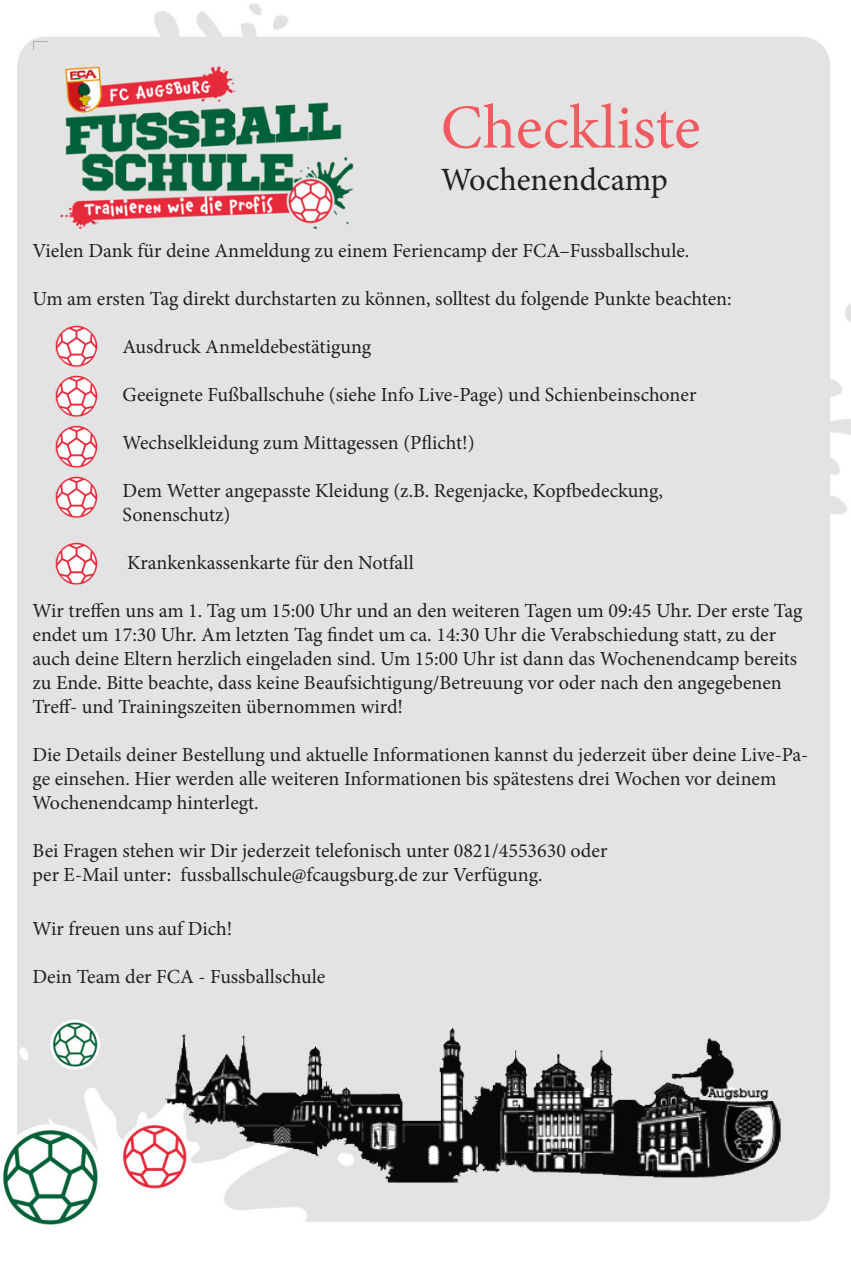
<style>
.page{position:relative;width:851px;height:1276px;background:#fff}
.page>*{position:absolute;margin:0;border:0;box-sizing:border-box;transform-origin:0 0}
.t1{font:62.5px "Minion Pro";letter-spacing:-.005em;color:#f05b61}
.t2{font:32.5px "Minion Pro";letter-spacing:-.005em;color:#231f20}
.t3{font:20px/24px "Minion Pro";color:#231f20}
</style>
<div class="page">
<img style="left:2px;top:3px;width:848px;height:1222px">
<div style="left:385px;top:56px;width:26px;height:220px;background:#e3e3e3"></div>
<div style="left:33px;top:50px;width:26px;height:221px;background:#e3e3e3"></div>
<div style="left:55px;top:242px;width:330px;height:30px;background:#e3e3e3"></div>
<div style="left:47px;top:38px;width:341px;height:29px;background:#e3e3e3"></div>
<img style="left:55px;top:375px;width:44px;height:44px">
<img style="left:55px;top:325px;width:44px;height:44px">
<img style="left:55px;top:425px;width:44px;height:44px">
<img style="left:55px;top:476px;width:44px;height:43px">
<img style="left:55px;top:542px;width:44px;height:44px">
<p class="t1" style="left:440px;top:86px;width:261px">Checkliste</p>
<p class="t2" style="left:440px;top:158px;width:228px">Wochenendcamp</p>
<p class="t3" style="left:32px;top:239px;width:658px">Vielen Dank für deine Anmeldung zu einem Feriencamp der FCA–Fussballschule.</p>
<p class="t3" style="left:32px;top:287px;width:700px">Um am ersten Tag direkt durchstarten zu können, solltest du folgende Punkte beachten:</p>
<p class="t3" style="left:122px;top:335px;width:250px">Ausdruck Anmeldebestätigung</p>
<p class="t3" style="left:122px;top:383px;width:575px">Geeignete Fußballschuhe (siehe Info Live-Page) und Schienbeinschoner</p>
<p class="t3" style="left:122px;top:431px;width:353px">Wechselkleidung zum Mittagessen (Pflicht!)</p>
<p class="t3" style="left:122px;top:479px;width:542px">Dem Wetter angepasste Kleidung (z.B. Regenjacke, Kopfbedeckung,<br>Sonenschutz)</p>
<p class="t3" style="left:127px;top:551px;width:288px">Krankenkassenkarte für den Notfall</p>
<p class="t3" style="left:32px;top:599px;width:771px">Wir treffen uns am 1. Tag um 15:00 Uhr und an den weiteren Tagen um 09:45 Uhr. Der erste Tag endet um 17:30 Uhr. Am letzten Tag findet um ca. 14:30 Uhr die Verabschiedung statt, zu der auch deine Eltern herzlich eingeladen sind. Um 15:00 Uhr ist dann das Wochenendcamp bereits zu Ende. Bitte beachte, dass keine Beaufsichtigung/Betreuung vor oder nach den angegebenen Treff- und Trainingszeiten übernommen wird!</p>
<p class="t3" style="left:32px;top:743px;width:777px">Die Details deiner Bestellung und aktuelle Informationen kannst du jederzeit über deine Live-Pa&shy;ge einsehen. Hier werden alle weiteren Informationen bis spätestens drei Wochen vor deinem<br>Wochenendcamp hinterlegt.</p>
<p class="t3" style="left:32px;top:839px;width:576px">Bei Fragen stehen wir Dir jederzeit telefonisch unter 0821/4553630 oder</p>
<p class="t3" style="left:32px;top:863px;width:511px">per E-Mail unter: fussballschule@fcaugsburg.de zur Verfügung.</p>
<p class="t3" style="left:32px;top:917px;width:201px">Wir freuen uns auf Dich!</p>
<p class="t3" style="left:32px;top:965px;width:294px">Dein Team der FCA - Fussballschule</p>
</div>
